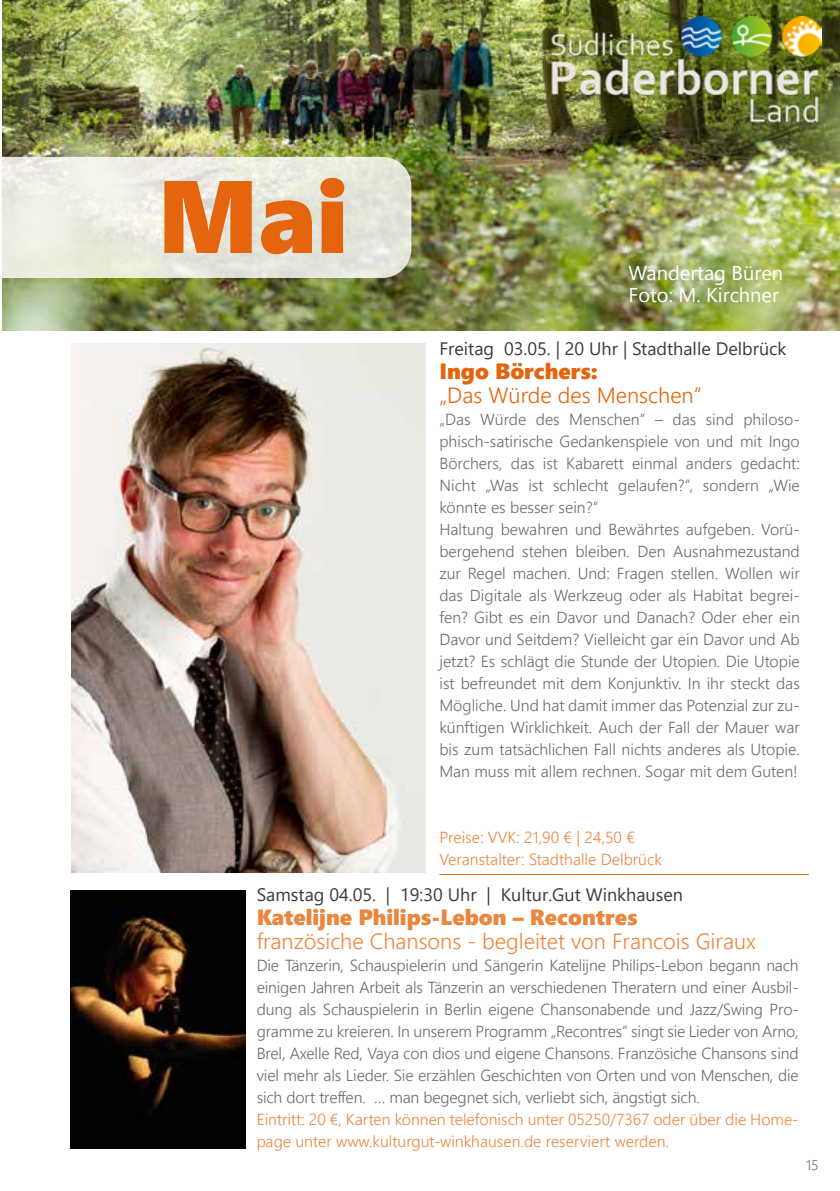
<style>
.page{position:relative;width:840px;height:1191px;background:#fff}
.page>*{position:absolute;margin:0;border:0;box-sizing:border-box;transform-origin:0 0}
.t1{font:102.8px "Segoe UI Black";color:#e4650e}
.t2{font:300 22px "Segoe UI";color:#eb863e}
.t3{font:22px "Segoe UI Black";color:#eb863e}
.t4{font:300 22px "Segoe UI";color:#e4650e}
.t5{font:22px "Segoe UI Black";color:#e4650e}
.t6{font:20px "Segoe UI";color:#fff}
.t7{font:18px "Segoe UI";color:#3c3c3b}
.t8{font:300 16px/22px "Segoe UI";color:#6b6b6a;text-align:justify}
.t9{font:300 16px/22px "Segoe UI";color:#eb863e}
.t10{font:300 14px "Segoe UI";color:#6b6b6a}
</style>
<div class="page">
<img style="left:2px;top:0;width:837px;height:330px">
<img style="left:547px;top:16px;width:273px;height:114px">
<svg style="left:2px;top:157px;width:409px;height:121px;background:#e8e9de"></svg>
<img style="left:71px;top:890px;width:175px;height:258px">
<hr style="left:439px;top:874px;width:369px;height:1px;background:#e4650e">
<img style="left:72px;top:343px;width:353px;height:529px">
<h1 class="t1" style="left:157px;top:142px;width:192px">Mai</h1>
<p class="t6" style="left:628px;top:254px;width:156px">Wandertag Büren</p>
<p class="t6" style="left:628px;top:276px;width:152px">Foto: M. Kirchner</p>
<p class="t7" style="left:439px;top:332px;width:348px">Freitag 03.05. | 20 Uhr | Stadthalle Delbrück</p>
<h2 class="t5" style="left:439px;top:355px;width:160px">Ingo Börchers:</h2>
<h2 class="t4" style="left:439px;top:378px;width:263px">„Das Würde des Menschen“</h2>
<p class="t8" style="left:439px;top:408px;width:362px;text-align:left">„Das Würde des Menschen“ – das sind philoso&shy;phisch-satirische Gedankenspiele von und mit Ingo Börchers, das ist Kabarett einmal anders gedacht:<br>Nicht „Was ist schlecht gelaufen?“, sondern „Wie könnte es besser sein?“<br>Haltung bewahren und Bewährtes aufgeben. Vorü&shy;bergehend stehen bleiben. Den Ausnahmezustand zur Regel machen. Und: Fragen stellen. Wollen wir das Digitale als Werkzeug oder als Habitat begrei&shy;fen? Gibt es ein Davor und Danach? Oder eher ein Davor und Seitdem? Vielleicht gar ein Davor und Ab jetzt? Es schlägt die Stunde der Utopien. Die Utopie ist befreundet mit dem Konjunktiv. In ihr steckt das Mögliche. Und hat damit immer das Potenzial zur zu&shy;künftigen Wirklichkeit. Auch der Fall der Mauer war bis zum tatsächlichen Fall nichts anderes als Utopie.<br>Man muss mit allem rechnen. Sogar mit dem Guten!</p>
<p class="t9" style="left:439px;top:826px;width:224px">Preise: VVK: 21,90 € | 24,50 €<br>Veranstalter: Stadthalle Delbrück</p>
<p class="t7" style="left:256px;top:878px;width:427px">Samstag 04.05. | 19:30 Uhr | Kultur.Gut Winkhausen</p>
<h2 class="t3" style="left:256px;top:901px;width:382px">Katelijne Philips-Lebon – Recontres</h2>
<h2 class="t2" style="left:256px;top:924px;width:500px">französiche Chansons - begleitet von Francois Giraux</h2>
<p class="t8" style="left:256px;top:954px;width:543px">Die Tänzerin, Schauspielerin und Sängerin Katelijne Philips-Lebon begann nach einigen Jahren Arbeit als Tänzerin an verschiedenen Theratern und einer Ausbil&shy;dung als Schauspielerin in Berlin eigene Chansonabende und Jazz/Swing Pro&shy;gramme zu kreieren. In unserem Programm „Recontres“ singt sie Lieder von Arno, Brel, Axelle Red, Vaya con dios und eigene Chansons. Französiche Chansons sind viel mehr als Lieder. Sie erzählen Geschichten von Orten und von Menschen, die sich dort treffen. … man begegnet sich, verliebt sich, ängstigt sich.</p>
<p class="t9" style="left:256px;top:1108px;width:543px">Eintritt: 20 €, Karten können telefonisch unter 05250/7367 oder über die Home&shy;page unter www.kulturgut-winkhausen.de reserviert werden.</p>
<p class="t10" style="left:805px;top:1153px;width:14px">15</p>
</div>
